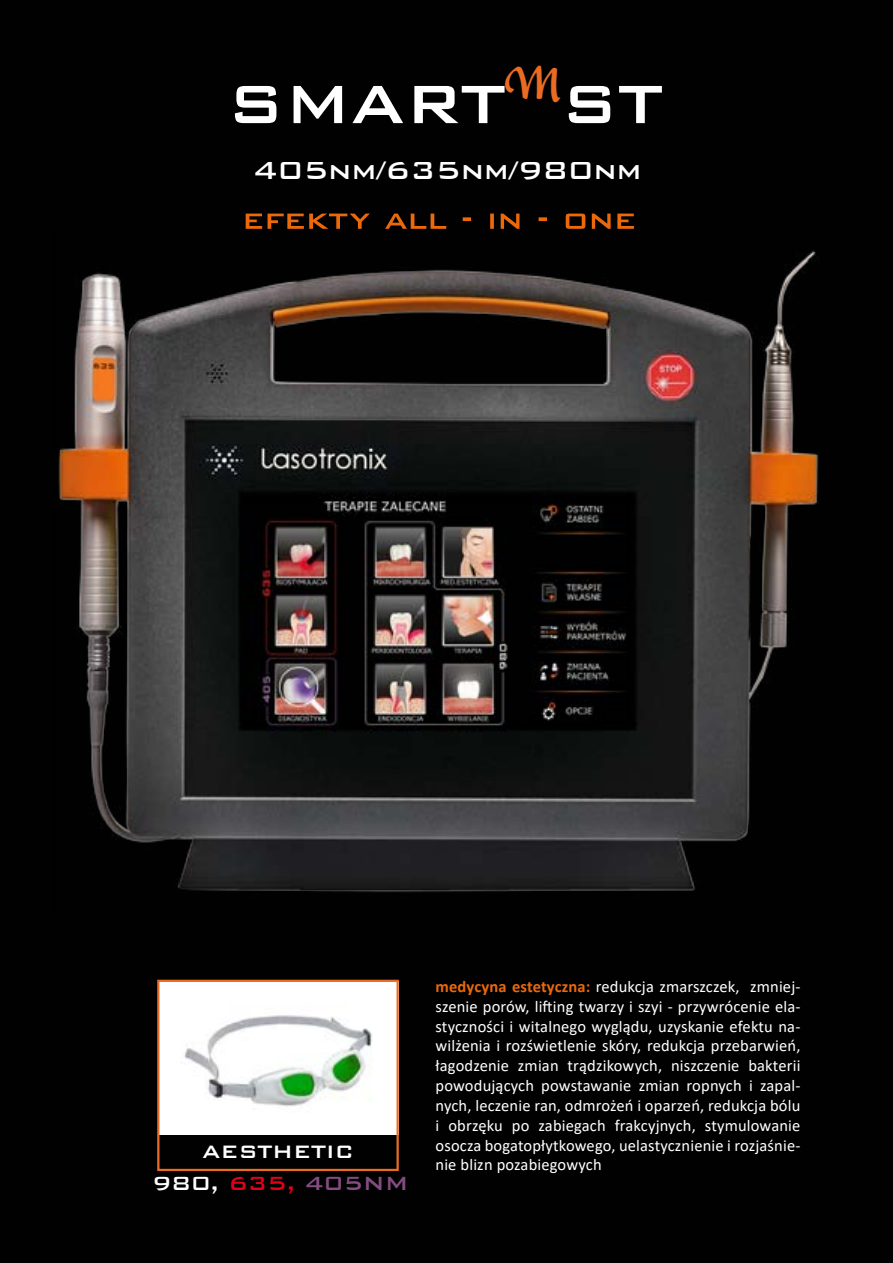
<style>
.page{position:relative;width:893px;height:1263px;background:#010101}
.page>*{position:absolute;margin:0;border:0;box-sizing:border-box;transform-origin:0 0}
.t1{font:500 72px "Bank Gothic BT";letter-spacing:-.01em;color:#fff}
.t2{font:500 33px "Bank Gothic BT";letter-spacing:-.01em;color:#fff}
.t3{font:500 25.5px "Bank Gothic BT";letter-spacing:-.01em;color:#854c82}
.t4{font:500 24px "Bank Gothic BT";letter-spacing:-.01em;color:#fff}
.t5{font:16.5px/19.8px "Calibri";letter-spacing:.01em;color:#fff;text-align:justify}
.s1{color:#fff}
.s2{color:#e2001a}
.s3{font-weight:700;color:#eb690b}
</style>
<div class="page">
<img style="left:160px;top:983px;width:236px;height:151px">
<div style="left:157px;top:980px;width:242px;height:191px;border:2px solid #ea6c22"></div>
<img style="left:51px;top:229px;width:787px;height:684px">
<svg style="left:246px;top:214px;width:388px;height:15px;background:#461f03"></svg>
<h1 class="t1" style="left:227px;top:65px;width:438px">SMART<sup>M</sup>ST</h1>
<h2 class="t2" style="left:253px;top:152px;width:391px">405nm/635nm/980nm</h2>
<h3 class="t4" style="left:202px;top:1139px;width:153px">AESTHETIC</h3>
<h3 class="t3" style="left:152px;top:1170px;width:258px"><span class="s1">980,</span> <span class="s2">635,</span> 405NM</h3>
<p class="t5" style="left:436px;top:976px;width:366px"><span class="s3">medycyna estetyczna:</span> redukcja zmarszczek, zmniej&shy;szenie porów, lifting twarzy i szyi - przywrócenie ela&shy;styczności i witalnego wyglądu, uzyskanie efektu na&shy;wilżenia i rozświetlenie skóry, redukcja przebarwień, łagodzenie zmian trądzikowych, niszczenie bakterii powodujących powstawanie zmian ropnych i zapal&shy;nych, leczenie ran, odmrożeń i oparzeń, redukcja bólu i obrzęku po zabiegach frakcyjnych, stymulowanie osocza bogatopłytkowego, uelastycznienie i rozjaśnie&shy;nie blizn pozabiegowych</p>
</div>
